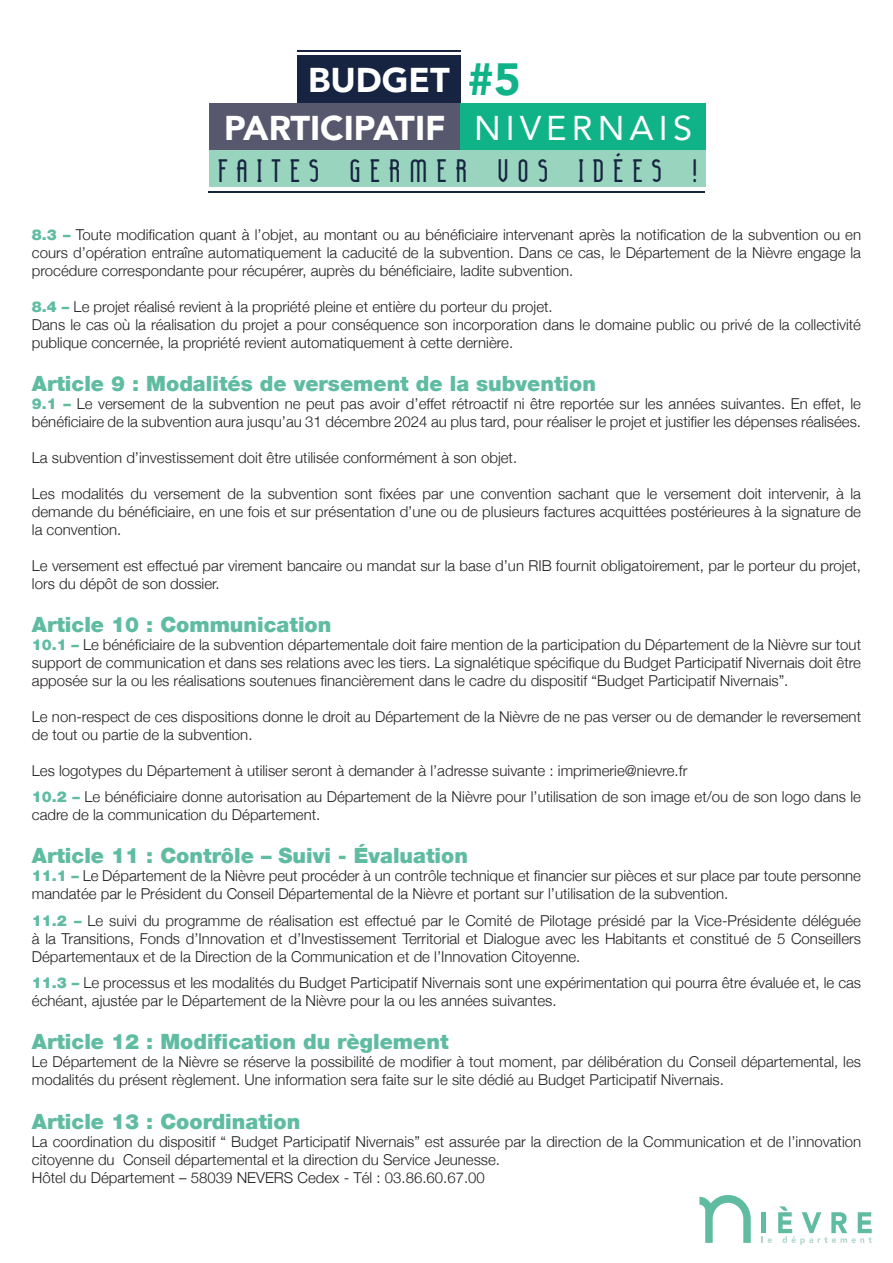
<style>
.page{position:relative;width:893px;height:1263px;background:#fff}
.page>*{position:absolute;margin:0;border:0;box-sizing:border-box;transform-origin:0 0}
.t1{font:900 45.15px "Avenir";color:#10b388}
.t2{font:900 34.35px "Avenir";color:#fff}
.t3{font:34.35px "Avenir";letter-spacing:.15em;color:#fff}
.t4{font:31.5px "Lady Ice Revisited";letter-spacing:.28em;color:#162441}
.t5{font:900 21px "Helvetica Neue LT";color:#5fbca1}
.t6{font:300 15px/18px "Helvetica Neue";color:#231f20}
.s1{font-family:"Helvetica Neue LT";font-weight:900;color:#5fbca1}
</style>
<div class="page">
<svg style="left:762px;top:1236px;width:10px;height:7px"></svg>
<hr style="left:762px;top:1212px;width:4px;height:21px;background:#5fbca1">
<svg style="left:778px;top:1206px;width:94px;height:39px"></svg>
<svg style="left:699px;top:1195px;width:52px;height:48px"></svg>
<hr style="left:209px;top:191px;width:496px;height:1px;background:#162441">
<hr style="left:297px;top:50px;width:164px;height:2px;background:#162441">
<div style="left:297px;top:55px;width:164px;height:49px;background:#162441"></div>
<div style="left:209px;top:103px;width:252px;height:49px;background:#57586e"></div>
<div style="left:460px;top:103px;width:246px;height:49px;background:#10b388"></div>
<div style="left:209px;top:151px;width:497px;height:36px;background:#99d4be"></div>
<p class="t1" style="left:467px;top:41px;width:55px">#5</p>
<p class="t2" style="left:308px;top:51px;width:143px">BUDGET</p>
<p class="t2" style="left:224px;top:99px;width:223px">PARTICIPATIF</p>
<p class="t3" style="left:474px;top:101px;width:220px">NIVERNAIS</p>
<p class="t4" style="left:217px;top:151px;width:481px">FAITES GERMER VOS IDÉES !</p>
<p class="t6" style="left:32px;top:225px;width:831px;text-align:justify"><span class="s1">8.3 –</span> Toute modification quant à l’objet, au montant ou au bénéficiaire intervenant après la notification de la subvention ou en cours d’opération entraîne automatiquement la caducité de la subvention. Dans ce cas, le Département de la Nièvre engage la procédure correspondante pour récupérer, auprès du bénéficiaire, ladite subvention.</p>
<p class="t6" style="left:32px;top:297px;width:522px"><span class="s1">8.4 –</span> Le projet réalisé revient à la propriété pleine et entière du porteur du projet.</p>
<p class="t6" style="left:32px;top:315px;width:831px">Dans le cas où la réalisation du projet a pour conséquence son incorporation dans le domaine public ou privé de la collectivité publique concernée, la propriété revient automatiquement à cette dernière.</p>
<p class="t5" style="left:32px;top:371px;width:566px">Article 9 : Modalités de versement de la subvention</p>
<p class="t6" style="left:32px;top:394px;width:831px"><span class="s1">9.1 –</span> Le versement de la subvention ne peut pas avoir d’effet rétroactif ni être reportée sur les années suivantes. En effet, le bénéficiaire de la subvention aura jusqu’au 31 décembre 2024 au plus tard, pour réaliser le projet et justifier les dépenses réalisées.</p>
<p class="t6" style="left:32px;top:448px;width:487px">La subvention d’investissement doit être utilisée conformément à son objet.</p>
<p class="t6" style="left:32px;top:484px;width:831px;text-align:justify">Les modalités du versement de la subvention sont fixées par une convention sachant que le versement doit intervenir, à la demande du bénéficiaire, en une fois et sur présentation d’une ou de plusieurs factures acquittées postérieures à la signature de la convention.</p>
<p class="t6" style="left:32px;top:556px;width:831px">Le versement est effectué par virement bancaire ou mandat sur la base d’un RIB fournit obligatoirement, par le porteur du projet, lors du dépôt de son dossier.</p>
<p class="t5" style="left:32px;top:612px;width:301px">Article 10 : Communication</p>
<p class="t6" style="left:32px;top:636px;width:831px;text-align:justify"><span class="s1">10.1 –</span> Le bénéficiaire de la subvention départementale doit faire mention de la participation du Département de la Nièvre sur tout support de communication et dans ses relations avec les tiers. La signalétique spécifique du Budget Participatif Nivernais doit être apposée sur la ou les réalisations soutenues financièrement dans le cadre du dispositif “Budget Participatif Nivernais”.</p>
<p class="t6" style="left:32px;top:708px;width:831px">Le non-respect de ces dispositions donne le droit au Département de la Nièvre de ne pas verser ou de demander le reversement de tout ou partie de la subvention.</p>
<p class="t6" style="left:32px;top:762px;width:657px">Les logotypes du Département à utiliser seront à demander à l’adresse suivante : imprimerie@nievre.fr</p>
<p class="t6" style="left:32px;top:787px;width:831px"><span class="s1">10.2 –</span> Le bénéficiaire donne autorisation au Département de la Nièvre pour l’utilisation de son image et/ou de son logo dans le cadre de la communication du Département.</p>
<p class="t5" style="left:32px;top:843px;width:438px">Article 11 : Contrôle – Suivi - Évaluation</p>
<p class="t6" style="left:32px;top:866px;width:831px"><span class="s1">11.1 –</span> Le Département de la Nièvre peut procéder à un contrôle technique et financier sur pièces et sur place par toute personne mandatée par le Président du Conseil Départemental de la Nièvre et portant sur l’utilisation de la subvention.</p>
<p class="t6" style="left:32px;top:911px;width:831px;text-align:justify"><span class="s1">11.2 –</span> Le suivi du programme de réalisation est effectué par le Comité de Pilotage présidé par la Vice-Présidente déléguée à la Transitions, Fonds d’Innovation et d’Investissement Territorial et Dialogue avec les Habitants et constitué de 5 Conseillers Départementaux et de la Direction de la Communication et de l’Innovation Citoyenne.</p>
<p class="t6" style="left:32px;top:973px;width:831px"><span class="s1">11.3 –</span> Le processus et les modalités du Budget Participatif Nivernais sont une expérimentation qui pourra être évaluée et, le cas échéant, ajustée par le Département de la Nièvre pour la ou les années suivantes.</p>
<p class="t5" style="left:32px;top:1029px;width:418px">Article 12 : Modification du règlement</p>
<p class="t6" style="left:32px;top:1053px;width:831px">Le Département de la Nièvre se réserve la possibilité de modifier à tout moment, par délibération du Conseil départemental, les modalités du présent règlement. Une information sera faite sur le site dédié au Budget Participatif Nivernais.</p>
<p class="t5" style="left:32px;top:1108px;width:270px">Article 13 : Coordination</p>
<p class="t6" style="left:32px;top:1132px;width:831px">La coordination du dispositif “ Budget Participatif Nivernais” est assurée par la direction de la Communication et de l’innovation citoyenne du Conseil départemental et la direction du Service Jeunesse.</p>
<p class="t6" style="left:32px;top:1168px;width:454px">Hôtel du Département – 58039 NEVERS Cedex - Tél : 03.86.60.67.00</p>
</div>
